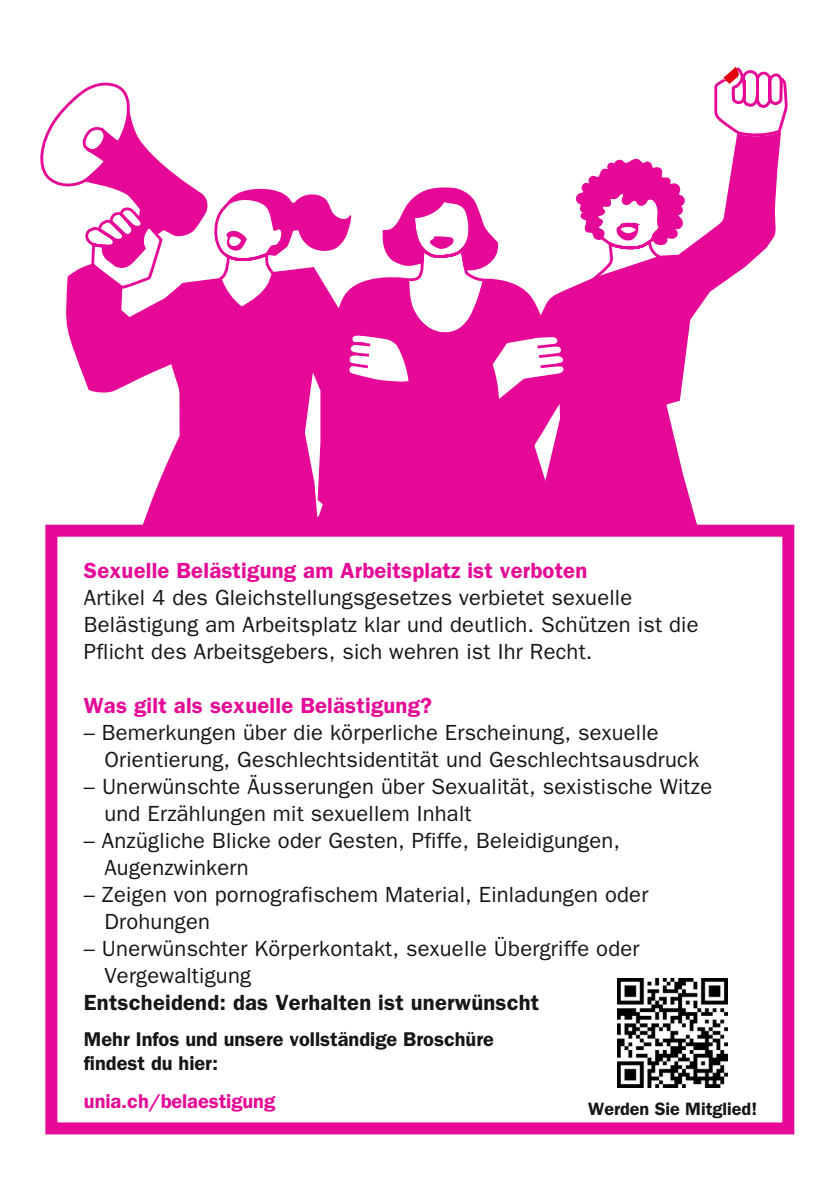
<style>
.page{position:relative;width:839px;height:1191px;background:#fff}
.page>*{position:absolute;margin:0;border:0;box-sizing:border-box;transform-origin:0 0}
.t1{font:22px/27px "Franklin Gothic LT Pro";letter-spacing:.01em;color:#171615}
.t2{font:22px "Franklin Gothic LT Pro Dm";letter-spacing:.01em;color:#e60896}
.t3{font:22px "Franklin Gothic LT Pro Dm";letter-spacing:.01em;color:#171615}
.t4{font:20px/24px "Franklin Gothic LT Pro Dm";color:#171615}
.t5{font:20px "Franklin Gothic LT Pro Dm";letter-spacing:-.005em;color:#e60896}
.t6{font:18px "Franklin Gothic LT Pro Dm";color:#171615}
</style>
<div class="page">
<svg style="left:784px;top:79px;width:4px;height:41px"></svg>
<svg style="left:687px;top:67px;width:97px;height:458px"></svg>
<div style="left:45px;top:525px;width:749px;height:609px;border:12px solid #e60896"></div>
<svg style="left:40px;top:82px;width:647px;height:497px"></svg>
<img style="left:617px;top:978px;width:110px;height:110px">
<div style="left:137px;top:16px;width:524px;height:85px;background:#fff"></div>
<p class="t2" style="left:84px;top:563px;width:505px">Sexuelle Belästigung am Arbeitsplatz ist verboten</p>
<p class="t1" style="left:84px;top:588px;width:616px">Artikel 4 des Gleichstellungsgesetzes verbietet sexuelle<br>Belästigung am Arbeitsplatz klar und deutlich. Schützen ist die<br>Pflicht des Arbeitsgebers, sich wehren ist Ihr Recht.</p>
<p class="t2" style="left:84px;top:698px;width:350px">Was gilt als sexuelle Belästigung?</p>
<p class="t1" style="left:84px;top:723px;width:576px">– Bemerkungen über die körperliche Erscheinung, sexuelle</p>
<p class="t1" style="left:104px;top:750px;width:596px">Orientierung, Geschlechtsidentität und Geschlechtsausdruck</p>
<p class="t1" style="left:84px;top:777px;width:629px">– Unerwünschte Äusserungen über Sexualität, sexistische Witze</p>
<p class="t1" style="left:104px;top:804px;width:368px">und Erzählungen mit sexuellem Inhalt</p>
<p class="t1" style="left:84px;top:831px;width:537px">– Anzügliche Blicke oder Gesten, Pfiffe, Beleidigungen,</p>
<p class="t1" style="left:104px;top:858px;width:146px">Augenzwinkern</p>
<p class="t1" style="left:84px;top:885px;width:566px">– Zeigen von pornografischem Material, Einladungen oder</p>
<p class="t1" style="left:104px;top:912px;width:107px">Drohungen</p>
<p class="t1" style="left:84px;top:939px;width:557px">– Unerwünschter Körperkontakt, sexuelle Übergriffe oder</p>
<p class="t1" style="left:104px;top:966px;width:148px">Vergewaltigung</p>
<p class="t3" style="left:84px;top:995px;width:457px">Entscheidend: das Verhalten ist unerwünscht</p>
<p class="t4" style="left:84px;top:1031px;width:411px">Mehr Infos und unsere vollständige Broschüre findest du hier:</p>
<p class="t5" style="left:84px;top:1094px;width:193px">unia.ch/belaestigung</p>
<p class="t6" style="left:588px;top:1103px;width:170px">Werden Sie Mitglied!</p>
</div>
